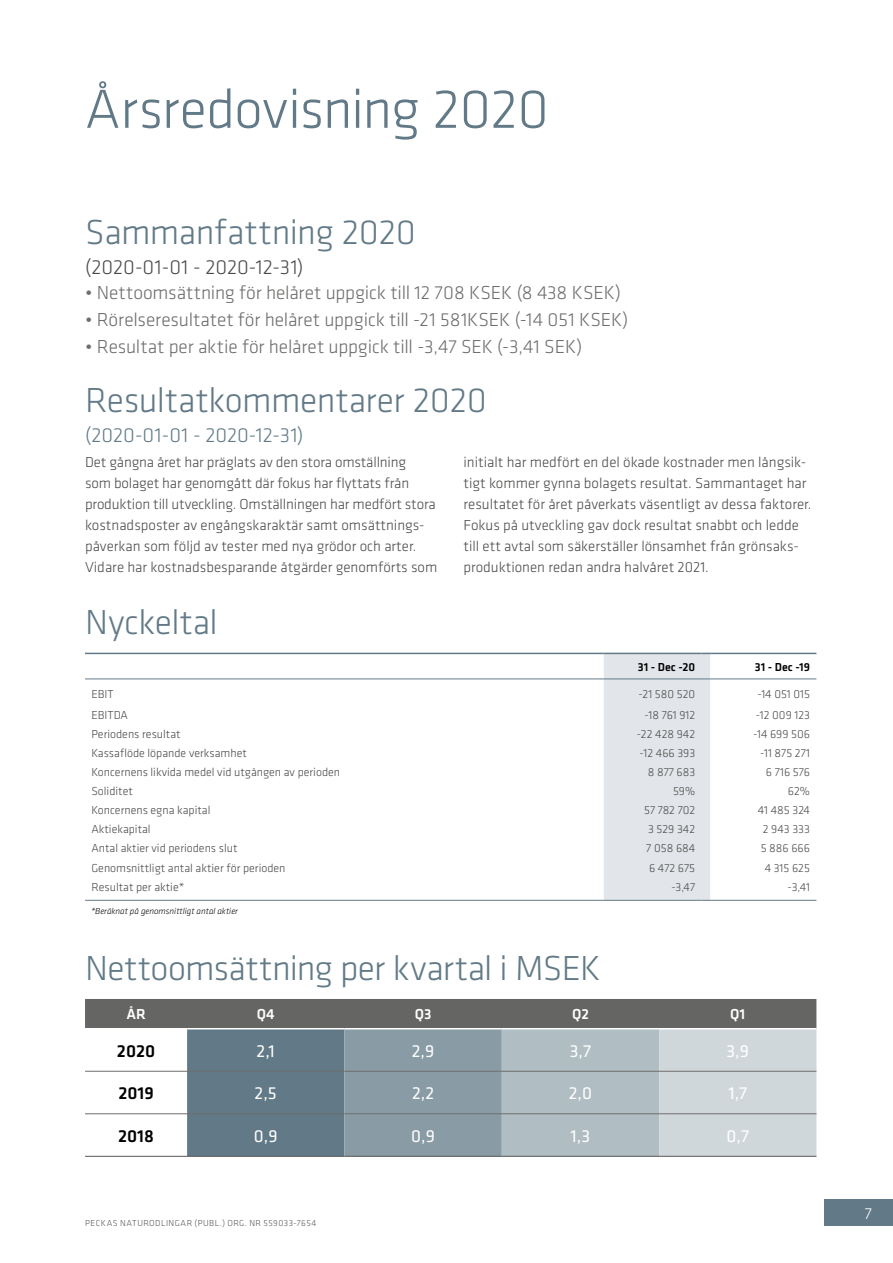
<style>
.page{position:relative;width:893px;height:1263px;background:#fff}
.page>*{position:absolute;margin:0;border:0;box-sizing:border-box;transform-origin:0 0}
.t1{font:300 57px "Klavika";letter-spacing:-.015em;color:#627a87}
.t2{font:300 36px "Klavika";letter-spacing:-.015em;color:#627a87}
.t3{font:300 21px "Klavika";letter-spacing:-.005em;color:#4a4a49}
.t4{font:300 21px "Klavika";letter-spacing:-.005em;color:#627a87}
.t5{font:300 19.5px "Klavika";letter-spacing:-.005em;color:#6e6e6d}
.t6{font:18px "Klavika";color:#fff}
.t7{font:500 18px "Klavika";color:#000}
.t8{font:300 16.5px "Klavika";color:#fff}
.t9{font:300 15px/21px "Klavika";color:#4a4a49}
.t10{font:500 15px "Klavika";color:#fff}
.t11{font:300 12px "Klavika";color:#4a4a49}
.t12{font:500 12px "Klavika";color:#000}
.t13{font:300 9px "Klavika";letter-spacing:.05em;color:#575756}
.t14{font:italic 300 9px "Klavika";color:#000}
</style>
<div class="page">
<div style="left:825px;top:1199px;width:68px;height:27px;background:#627a87"></div>
<svg style="left:85px;top:999px;width:731px;height:157px;background:#9ba6ac"></svg>
<hr style="left:85px;top:1028px;width:102px;height:1px;background:#fff">
<hr style="left:187px;top:1028px;width:157px;height:1px;background:#fff">
<hr style="left:344px;top:1028px;width:158px;height:1px;background:#fff">
<hr style="left:502px;top:1028px;width:157px;height:1px;background:#fff">
<hr style="left:659px;top:1028px;width:157px;height:1px;background:#fff">
<hr style="left:85px;top:1156px;width:102px;height:1px;background:#575756">
<hr style="left:187px;top:1156px;width:157px;height:1px;background:#575756">
<hr style="left:344px;top:1156px;width:158px;height:1px;background:#575756">
<hr style="left:502px;top:1156px;width:157px;height:1px;background:#575756">
<hr style="left:659px;top:1156px;width:157px;height:1px;background:#575756">
<hr style="left:85px;top:1071px;width:102px;height:1px;background:#6e6e6d">
<hr style="left:187px;top:1071px;width:157px;height:1px;background:#6e6e6d">
<hr style="left:344px;top:1071px;width:158px;height:1px;background:#6e6e6d">
<hr style="left:502px;top:1071px;width:157px;height:1px;background:#6e6e6d">
<hr style="left:659px;top:1071px;width:157px;height:1px;background:#6e6e6d">
<hr style="left:85px;top:1113px;width:102px;height:1px;background:#6e6e6d">
<hr style="left:187px;top:1113px;width:157px;height:1px;background:#6e6e6d">
<hr style="left:344px;top:1113px;width:158px;height:1px;background:#6e6e6d">
<hr style="left:502px;top:1113px;width:157px;height:1px;background:#6e6e6d">
<hr style="left:659px;top:1113px;width:157px;height:1px;background:#6e6e6d">
<hr style="left:85px;top:900px;width:519px;height:1px;background:#627a87">
<hr style="left:710px;top:900px;width:106px;height:1px;background:#627a87">
<hr style="left:85px;top:653px;width:519px;height:1px;background:#627a87">
<hr style="left:710px;top:653px;width:106px;height:1px;background:#627a87">
<hr style="left:85px;top:678px;width:519px;height:1px;background:#627a87">
<div style="left:604px;top:653px;width:106px;height:248px;background:#e2e5e9"></div>
<hr style="left:710px;top:678px;width:106px;height:1px;background:#627a87">
<h1 class="t1" style="left:85px;top:75px;width:465px">Årsredovisning 2020</h1>
<h2 class="t2" style="left:85px;top:210px;width:332px">Sammanfattning 2020</h2>
<h3 class="t3" style="left:85px;top:254px;width:220px">(2020-01-01 - 2020-12-31)</h3>
<h3 class="t5" style="left:85px;top:281px;width:537px">• Nettoomsättning för helåret uppgick till 12 708 KSEK (8 438 KSEK)</h3>
<h3 class="t5" style="left:85px;top:308px;width:545px">• Rörelseresultatet för helåret uppgick till -21 581KSEK (-14 051 KSEK)</h3>
<h3 class="t5" style="left:85px;top:335px;width:499px">• Resultat per aktie för helåret uppgick till -3,47 SEK (-3,41 SEK)</h3>
<h2 class="t2" style="left:85px;top:378px;width:403px">Resultatkommentarer 2020</h2>
<h3 class="t4" style="left:85px;top:422px;width:220px">(2020-01-01 - 2020-12-31)</h3>
<p class="t9" style="left:85px;top:451px;width:354px">Det gångna året har präglats av den stora omställning<br>som bolaget har genomgått där fokus har flyttats från produktion till utveckling. Omställningen har medfört stora kostnadsposter av engångskaraktär samt omsättnings&shy;påverkan som följd av tester med nya grödor och arter.<br>Vidare har kostnadsbesparande åtgärder genomförts som</p>
<p class="t9" style="left:463px;top:451px;width:349px">initialt har medfört en del ökade kostnader men långsik&shy;tigt kommer gynna bolagets resultat. Sammantaget har resultatet för året påverkats väsentligt av dessa faktorer.<br>Fokus på utveckling gav dock resultat snabbt och ledde till ett avtal som säkerställer lönsamhet från grönsaks&shy;produktionen redan andra halvåret 2021.</p>
<h2 class="t2" style="left:85px;top:600px;width:134px">Nyckeltal</h2>
<p class="t12" style="left:638px;top:658px;width:59px">31 - Dec -20</p>
<p class="t12" style="left:755px;top:658px;width:57px">31 - Dec -19</p>
<p class="t11" style="left:91px;top:687px;width:24px">EBIT</p>
<p class="t11" style="left:638px;top:687px;width:58px">-21 580 520</p>
<p class="t11" style="left:757px;top:687px;width:54px">-14 051 015</p>
<p class="t11" style="left:91px;top:707px;width:38px">EBITDA</p>
<p class="t11" style="left:644px;top:707px;width:52px">-18 761 912</p>
<p class="t11" style="left:756px;top:707px;width:56px">-12 009 123</p>
<p class="t11" style="left:91px;top:726px;width:91px">Periodens resultat</p>
<p class="t11" style="left:637px;top:726px;width:60px">-22 428 942</p>
<p class="t11" style="left:753px;top:726px;width:58px">-14 699 506</p>
<p class="t11" style="left:91px;top:745px;width:157px">Kassaflöde löpande verksamhet</p>
<p class="t11" style="left:640px;top:745px;width:57px">-12 466 393</p>
<p class="t11" style="left:760px;top:745px;width:51px">-11 875 271</p>
<p class="t11" style="left:91px;top:765px;width:250px">Koncernens likvida medel vid utgången av perioden</p>
<p class="t11" style="left:648px;top:765px;width:49px">8 877 683</p>
<p class="t11" style="left:766px;top:765px;width:46px">6 716 576</p>
<p class="t11" style="left:91px;top:784px;width:43px">Soliditet</p>
<p class="t11" style="left:673px;top:784px;width:24px">59%</p>
<p class="t11" style="left:788px;top:784px;width:24px">62%</p>
<p class="t11" style="left:91px;top:803px;width:120px">Koncernens egna kapital</p>
<p class="t11" style="left:644px;top:803px;width:53px">57 782 702</p>
<p class="t11" style="left:758px;top:803px;width:54px">41 485 324</p>
<p class="t11" style="left:91px;top:822px;width:61px">Aktiekapital</p>
<p class="t11" style="left:648px;top:822px;width:49px">3 529 342</p>
<p class="t11" style="left:763px;top:822px;width:49px">2 943 333</p>
<p class="t11" style="left:91px;top:841px;width:148px">Antal aktier vid periodens slut</p>
<p class="t11" style="left:646px;top:841px;width:50px">7 058 684</p>
<p class="t11" style="left:761px;top:841px;width:51px">5 886 666</p>
<p class="t11" style="left:91px;top:860px;width:196px">Genomsnittligt antal aktier för perioden</p>
<p class="t11" style="left:649px;top:860px;width:48px">6 472 675</p>
<p class="t11" style="left:765px;top:860px;width:47px">4 315 625</p>
<p class="t11" style="left:91px;top:879px;width:95px">Resultat per aktie*</p>
<p class="t11" style="left:671px;top:879px;width:25px">-3,47</p>
<p class="t11" style="left:788px;top:879px;width:24px">-3,41</p>
<p class="t14" style="left:91px;top:906px;width:148px">*Beräknat på genomsnittligt antal aktier</p>
<h2 class="t2" style="left:85px;top:946px;width:517px">Nettoomsättning per kvartal i MSEK</h2>
<p class="t10" style="left:126px;top:1004px;width:21px">ÅR</p>
<p class="t10" style="left:257px;top:1004px;width:19px">Q4</p>
<p class="t10" style="left:415px;top:1004px;width:18px">Q3</p>
<p class="t10" style="left:572px;top:1004px;width:18px">Q2</p>
<p class="t10" style="left:730px;top:1004px;width:17px">Q1</p>
<p class="t7" style="left:117px;top:1038px;width:40px">2020</p>
<p class="t6" style="left:257px;top:1039px;width:20px">2,1</p>
<p class="t6" style="left:412px;top:1039px;width:24px">2,9</p>
<p class="t6" style="left:570px;top:1039px;width:23px">3,7</p>
<p class="t6" style="left:726px;top:1039px;width:24px">3,9</p>
<p class="t7" style="left:118px;top:1081px;width:37px">2019</p>
<p class="t6" style="left:255px;top:1081px;width:24px">2,5</p>
<p class="t6" style="left:412px;top:1081px;width:24px">2,2</p>
<p class="t6" style="left:569px;top:1081px;width:25px">2,0</p>
<p class="t6" style="left:728px;top:1081px;width:20px">1,7</p>
<p class="t7" style="left:118px;top:1123px;width:37px">2018</p>
<p class="t6" style="left:254px;top:1124px;width:25px">0,9</p>
<p class="t6" style="left:411px;top:1124px;width:25px">0,9</p>
<p class="t6" style="left:571px;top:1124px;width:21px">1,3</p>
<p class="t6" style="left:727px;top:1124px;width:24px">0,7</p>
<p class="t13" style="left:85px;top:1218px;width:233px">PECKAS NATURODLINGAR (PUBL.) ORG. NR 559033-7654</p>
<p class="t8" style="left:865px;top:1203px;width:9px">7</p>
</div>
